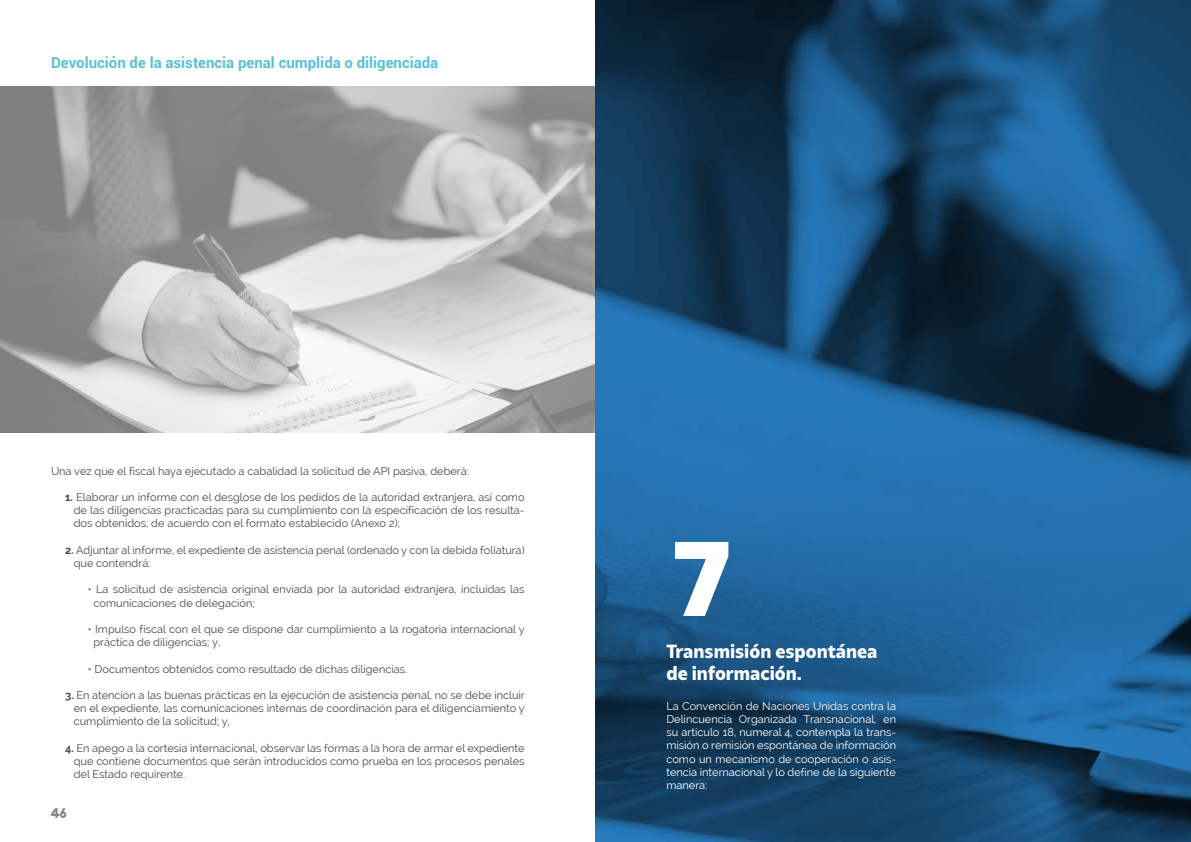
<style>
.page{position:relative;width:1191px;height:842px;background:#fff}
.page>*{position:absolute;margin:0;border:0;box-sizing:border-box;transform-origin:0 0}
.t1{font:900 100px "Bw Glenn Sans DEMO";color:#fff}
.t2{font:800 18px/21.6px "Bw Glenn Sans DEMO";color:#fff}
.t3{font:700 15px "Roboto";color:#59c1d5}
.t4{font:700 13px "Big John PRO";color:#878787}
.t5{font:11px/13.2px "Raleway";color:#4a4a49;text-align:justify}
.t6{font:11px/13.2px "Raleway";color:#fff;text-align:justify}
.s1{font-weight:700}
</style>
<div class="page">
<img style="left:0;top:87px;width:595px;height:346px">
<img style="left:595px;top:0;width:596px;height:842px">
<h3 class="t3" style="left:51px;top:52px;width:389px">Devolución de la asistencia penal cumplida o diligenciada</h3>
<p class="t5" style="left:51px;top:464px;width:419px">Una vez que el fiscal haya ejecutado a cabalidad la solicitud de API pasiva, deberá:</p>
<p class="t5" style="left:74px;top:490px;width:452px;text-indent:-9px"><span class="s1">1.</span> Elaborar un informe con el desglose de los pedidos de la autoridad extranjera, así como de las diligencias practicadas para su cumplimiento con la especificación de los resulta&shy;dos obtenidos, de acuerdo con el formato establecido (Anexo 2);</p>
<p class="t5" style="left:74px;top:543px;width:452px;text-indent:-9px"><span class="s1">2.</span> Adjuntar al informe, el expediente de asistencia penal (ordenado y con la debida foliatura) que contendrá:</p>
<p class="t5" style="left:94px;top:583px;width:432px;text-indent:-6px">• La solicitud de asistencia original enviada por la autoridad extranjera, incluidas las comunicaciones de delegación;</p>
<p class="t5" style="left:94px;top:622px;width:433px;text-indent:-6px">• Impulso fiscal con el que se dispone dar cumplimiento a la rogatoria internacional y práctica de diligencias; y,</p>
<p class="t5" style="left:88px;top:662px;width:321px">• Documentos obtenidos como resultado de dichas diligencias.</p>
<p class="t5" style="left:74px;top:688px;width:453px;text-indent:-9px"><span class="s1">3.</span> En atención a las buenas prácticas en la ejecución de asistencia penal, no se debe incluir en el expediente, las comunicaciones internas de coordinación para el diligenciamiento y cumplimiento de la solicitud; y,</p>
<p class="t5" style="left:74px;top:741px;width:452px;text-indent:-9px"><span class="s1">4.</span> En apego a la cortesía internacional, observar las formas a la hora de armar el expediente que contiene documentos que serán introducidos como prueba en los procesos penales del Estado requirente.</p>
<p class="t4" style="left:51px;top:806px;width:17px">46</p>
<h1 class="t1" style="left:672px;top:516px;width:61px">7</h1>
<h2 class="t2" style="left:666px;top:641px;width:213px">Transmisión espontánea de información.</h2>
<p class="t6" style="left:666px;top:699px;width:231px">La Convención de Naciones Unidas contra la Delincuencia Organizada Transnacional, en su artículo 18, numeral 4, contempla la trans&shy;misión o remisión espontánea de información como un mecanismo de cooperación o asis&shy;tencia internacional y lo define de la siguiente manera:</p>
</div>
